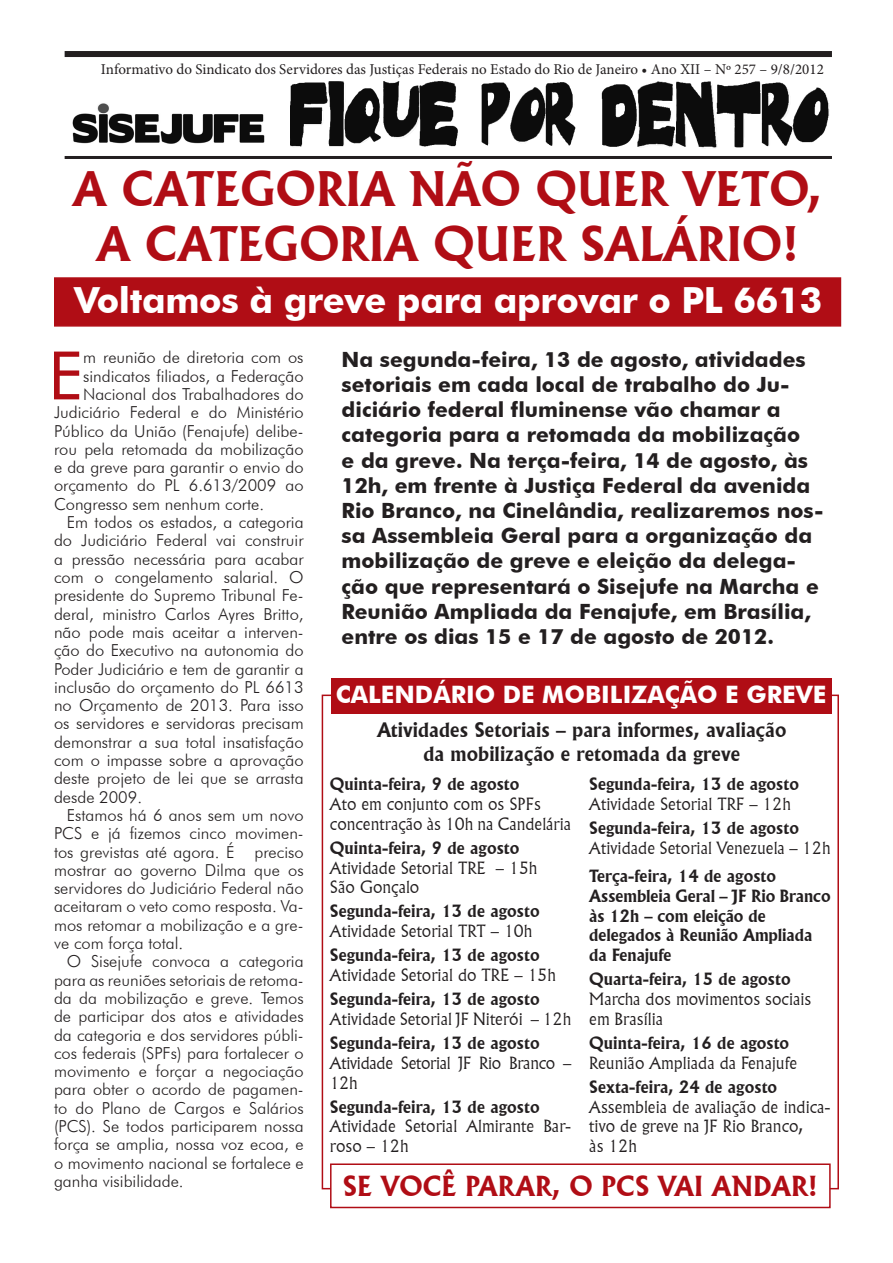
<style>
.page{position:relative;width:893px;height:1263px;background:#fff}
.page>*{position:absolute;margin:0;border:0;box-sizing:border-box;transform-origin:0 0}
.texto{font:66.9px "Futura BT";color:#b00d15}
.texto-2{font:700 46.5px "Flareserif 821 BT";color:#b00d15}
.t1{font:700 36px "Futura BT";letter-spacing:-.01em;color:#fff}
.texto-3{font:700 27px "Flareserif 821 BT";color:#b00d15}
.Olho{font:700 24px "Futura BT";color:#fff}
.Olho-2{font:700 21px/25.2px "Futura BT";color:#231f20}
.texto-4{font:700 19.5px "Flareserif 821 BT";color:#231f20}
.texto-5{font:300 16.5px/18.3px "Futura BT";color:#231f20;text-align:justify}
.texto-6{font:700 16.5px/19.8px "Flareserif 821 BT";color:#231f20}
.texto-7{font:300 16.5px/19.8px "Flareserif 821 BT";color:#231f20}
.texto-8{font:300 16.5px/19.8px "Flareserif 821 BT";letter-spacing:-.02em;color:#231f20}
.t2{font:15px "Minion Pro";color:#231f20}
</style>
<div class="page">
<div style="left:54px;top:277px;width:787px;height:50px;background:#b00d15;border:2px solid #b00d15"></div>
<img style="left:291px;top:81px;width:538px;height:67px">
<img style="left:72px;top:103px;width:193px;height:41px">
<div style="left:65px;top:51px;width:767px;height:6px;background:#231f20"></div>
<div style="left:65px;top:156px;width:767px;height:3px;border:2px solid #231f20"></div>
<div style="left:331px;top:678px;width:500px;height:36px;background:#b00d15"></div>
<div style="left:330px;top:1163px;width:501px;height:45px;background:#fff;border:2px solid #b00d15"></div>
<p class="t2" style="left:101px;top:59px;width:724px">Informativo do Sindicato dos Servidores das Justiças Federais no Estado do Rio de Janeiro • Ano XII – Nº 257 – 9/8/2012</p>
<p class="texto-2" style="left:73px;top:160px;width:751px">A CATEGORIA NÃO QUER VETO,</p>
<p class="texto-2" style="left:96px;top:216px;width:704px">A CATEGORIA QUER SALÁRIO!</p>
<p class="t1" style="left:74px;top:279px;width:750px">Voltamos à greve para aprovar o PL 6613</p>
<p class="texto" style="left:48px;top:335px;width:36px">E</p>
<p class="texto-5" style="left:83px;top:348px;width:222px">m reunião de diretoria com os</p>
<p class="texto-5" style="left:83px;top:366px;width:222px">sindicatos filiados, a Federação</p>
<p class="texto-5" style="left:83px;top:385px;width:222px">Nacional dos Trabalhadores do</p>
<p class="texto-5" style="left:54px;top:403px;width:251px">Judiciário Federal e do Ministério</p>
<p class="texto-5" style="left:54px;top:421px;width:251px">Público da União (Fenajufe) delibe-</p>
<p class="texto-5" style="left:54px;top:440px;width:251px">rou pela retomada da mobilização</p>
<p class="texto-5" style="left:54px;top:458px;width:251px">e da greve para garantir o envio do</p>
<p class="texto-5" style="left:54px;top:476px;width:251px">orçamento do PL 6.613/2009 ao</p>
<p class="texto-5" style="left:54px;top:495px;width:212px">Congresso sem nenhum corte.</p>
<p class="texto-5" style="left:54px;top:513px;width:251px;text-indent:13px">Em todos os estados, a categoria do Judiciário Federal vai construir a pressão necessária para acabar com o congelamento salarial. O presidente do Supremo Tribunal Fe&shy;deral, ministro Carlos Ayres Britto, não pode mais aceitar a interven&shy;ção do Executivo na autonomia do Poder Judiciário e tem de garantir a inclusão do orçamento do PL 6613 no Orçamento de 2013. Para isso os servidores e servidoras precisam demonstrar a sua total insatisfação com o impasse sobre a aprovação deste projeto de lei que se arrasta desde 2009.</p>
<p class="texto-5" style="left:54px;top:806px;width:251px;text-indent:13px">Estamos há 6 anos sem um novo PCS e já fizemos cinco movimen&shy;tos grevistas até agora. É preciso mostrar ao governo Dilma que os servidores do Judiciário Federal não aceitaram o veto como resposta. Va&shy;mos retomar a mobilização e a gre&shy;ve com força total.</p>
<p class="texto-5" style="left:54px;top:952px;width:251px;text-indent:13px">O Sisejufe convoca a categoria para as reuniões setoriais de retoma&shy;da da mobilização e greve. Temos de participar dos atos e atividades da categoria e dos servidores públi&shy;cos federais (SPFs) para fortalecer o movimento e forçar a negociação para obter o acordo de pagamen&shy;to do Plano de Cargos e Salários (PCS). Se todos participarem nossa força se amplia, nossa voz ecoa, e o movimento nacional se fortalece e ganha visibilidade.</p>
<p class="Olho-2" style="left:342px;top:347px;width:483px">Na segunda-feira, 13 de agosto, atividades setoriais em cada local de trabalho do Ju&shy;diciário federal fluminense vão chamar a categoria para a retomada da mobilização<br>e da greve. Na terça-feira, 14 de agosto, às 12h, em frente à Justiça Federal da avenida Rio Branco, na Cinelândia, realizaremos nos&shy;sa Assembleia Geral para a organização da mobilização de greve e eleição da delega&shy;ção que representará o Sisejufe na Marcha e Reunião Ampliada da Fenajufe, em Brasília, entre os dias 15 e 17 de agosto de 2012.</p>
<p class="Olho" style="left:336px;top:680px;width:492px">CALENDÁRIO DE MOBILIZAÇÃO E GREVE</p>
<p class="texto-4" style="left:377px;top:718px;width:411px">Atividades Setoriais – para informes, avaliação</p>
<p class="texto-4" style="left:423px;top:741px;width:318px">da mobilização e retomada da greve</p>
<p class="texto-6" style="left:330px;top:774px;width:191px">Quinta-feira, 9 de agosto</p>
<p class="texto-7" style="left:330px;top:794px;width:212px">Ato em conjunto com os SPFs</p>
<p class="texto-7" style="left:330px;top:813px;width:243px">concentração às 10h na Candelária</p>
<p class="texto-6" style="left:330px;top:838px;width:191px">Quinta-feira, 9 de agosto</p>
<p class="texto-7" style="left:330px;top:857px;width:209px">Atividade Setorial TRE – 15h</p>
<p class="texto-7" style="left:330px;top:877px;width:91px">São Gonçalo</p>
<p class="texto-6" style="left:330px;top:901px;width:211px">Segunda-feira, 13 de agosto</p>
<p class="texto-7" style="left:330px;top:921px;width:204px">Atividade Setorial TRT – 10h</p>
<p class="texto-6" style="left:330px;top:945px;width:211px">Segunda-feira, 13 de agosto</p>
<p class="texto-7" style="left:330px;top:965px;width:228px">Atividade Setorial do TRE – 15h</p>
<p class="texto-6" style="left:330px;top:989px;width:211px">Segunda-feira, 13 de agosto</p>
<p class="texto-7" style="left:330px;top:1009px;width:243px">Atividade Setorial JF Niterói – 12h</p>
<p class="texto-6" style="left:330px;top:1033px;width:211px">Segunda-feira, 13 de agosto</p>
<p class="texto-8" style="left:330px;top:1052px;width:243px">Atividade Setorial JF Rio Branco –<br>12h</p>
<p class="texto-6" style="left:330px;top:1096px;width:211px">Segunda-feira, 13 de agosto</p>
<p class="texto-7" style="left:330px;top:1116px;width:243px">Atividade Setorial Almirante Bar&shy;roso – 12h</p>
<p class="texto-6" style="left:589px;top:774px;width:211px">Segunda-feira, 13 de agosto</p>
<p class="texto-7" style="left:589px;top:794px;width:203px">Atividade Setorial TRF – 12h</p>
<p class="texto-6" style="left:589px;top:818px;width:211px">Segunda-feira, 13 de agosto</p>
<p class="texto-7" style="left:589px;top:837px;width:243px">Atividade Setorial Venezuela – 12h</p>
<p class="texto-6" style="left:589px;top:866px;width:188px">Terça-feira, 14 de agosto</p>
<p class="texto-6" style="left:589px;top:886px;width:243px">Assembleia Geral – JF Rio Branco às 12h – com eleição de</p>
<p class="texto-6" style="left:589px;top:925px;width:225px">delegados à Reunião Ampliada</p>
<p class="texto-6" style="left:589px;top:945px;width:84px">da Fenajufe</p>
<p class="texto-6" style="left:589px;top:969px;width:203px">Quarta-feira, 15 de agosto</p>
<p class="texto-7" style="left:589px;top:989px;width:224px">Marcha dos movimentos sociais</p>
<p class="texto-7" style="left:589px;top:1009px;width:75px">em Brasília</p>
<p class="texto-6" style="left:589px;top:1033px;width:201px">Quinta-feira, 16 de agosto</p>
<p class="texto-7" style="left:589px;top:1052px;width:209px">Reunião Ampliada da Fenajufe</p>
<p class="texto-6" style="left:589px;top:1077px;width:189px">Sexta-feira, 24 de agosto</p>
<p class="texto-7" style="left:589px;top:1096px;width:243px">Assembleia de avaliação de indica&shy;tivo de greve na JF Rio Branco,</p>
<p class="texto-7" style="left:589px;top:1136px;width:49px">às 12h</p>
<p class="texto-3" style="left:343px;top:1170px;width:476px">SE VOCÊ PARAR, O PCS VAI ANDAR!</p>
</div>
